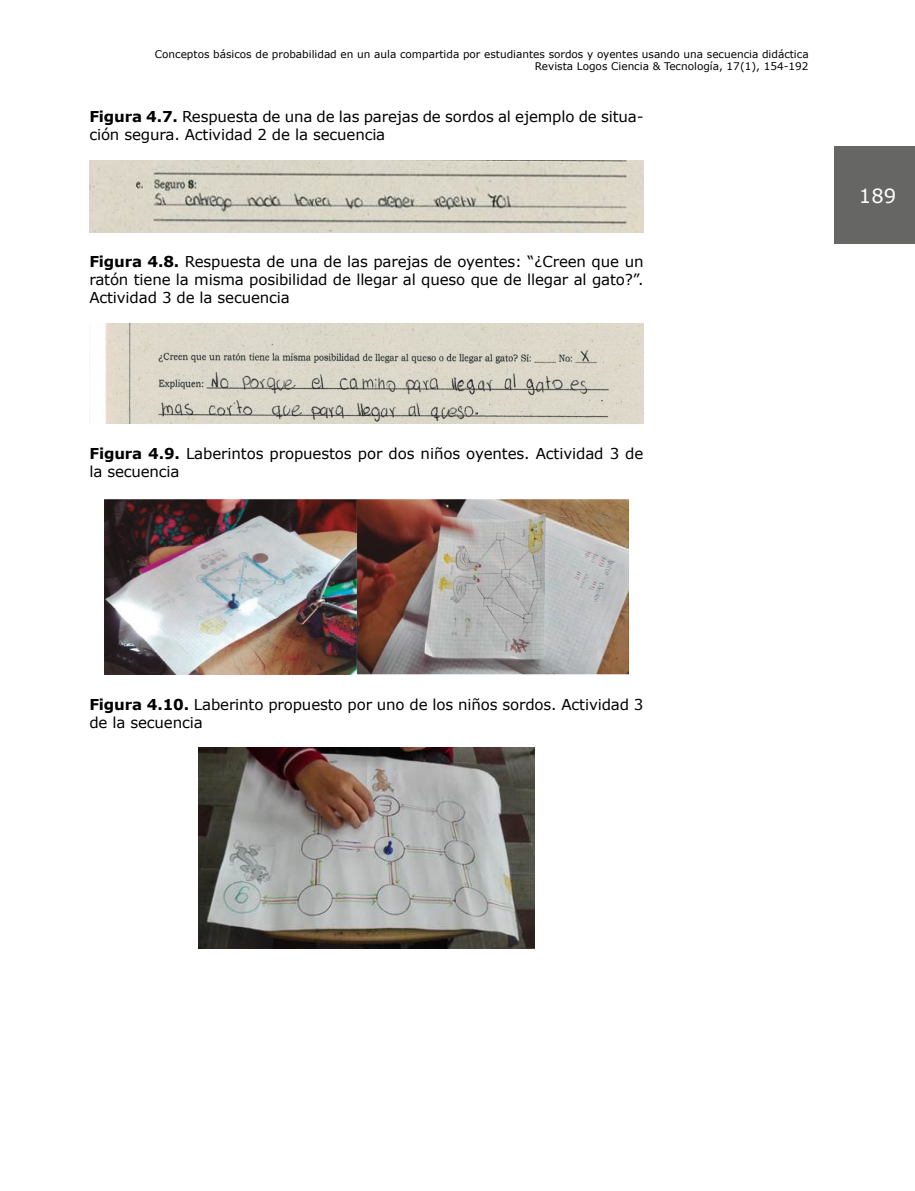
<style>
.page{position:relative;width:915px;height:1191px;background:#fff}
.page>*{position:absolute;margin:0;border:0;box-sizing:border-box;transform-origin:0 0}
.t1{font:19.5px "Verdana";color:#fff}
.t2{font:15px/18px "Verdana";letter-spacing:-.01em;color:#000}
.t3{font:10.5px/12.6px "Verdana";color:#000;text-align:right}
.s1{font-weight:700}
</style>
<div class="page">
<div style="left:833px;top:147px;width:81px;height:97px;background:#666665"></div>
<img style="left:89px;top:160px;width:554px;height:72px">
<img style="left:105px;top:323px;width:538px;height:100px">
<img style="left:104px;top:499px;width:524px;height:175px">
<img style="left:198px;top:747px;width:336px;height:201px">
<p class="t3" style="left:155px;top:48px;width:655px">Conceptos básicos de probabilidad en un aula compartida por estudiantes sordos y oyentes usando una secuencia didáctica<br>Revista Logos Ciencia &amp; Tecnología, 17(1), 154-192</p>
<p class="t2" style="left:89px;top:107px;width:555px"><span class="s1">Figura 4.7.</span> Respuesta de una de las parejas de sordos al ejemplo de situa&shy;ción segura. Actividad 2 de la secuencia</p>
<p class="t2" style="left:89px;top:252px;width:555px;text-align:justify"><span class="s1">Figura 4.8.</span> Respuesta de una de las parejas de oyentes: “¿Creen que un ratón tiene la misma posibilidad de llegar al queso que de llegar al gato?”.<br>Actividad 3 de la secuencia</p>
<h1 class="t1" style="left:858px;top:182px;width:39px">189</h1>
<p class="t2" style="left:89px;top:444px;width:555px"><span class="s1">Figura 4.9.</span> Laberintos propuestos por dos niños oyentes. Actividad 3 de la secuencia</p>
<p class="t2" style="left:89px;top:695px;width:555px"><span class="s1">Figura 4.10.</span> Laberinto propuesto por uno de los niños sordos. Actividad 3 de la secuencia</p>
</div>
